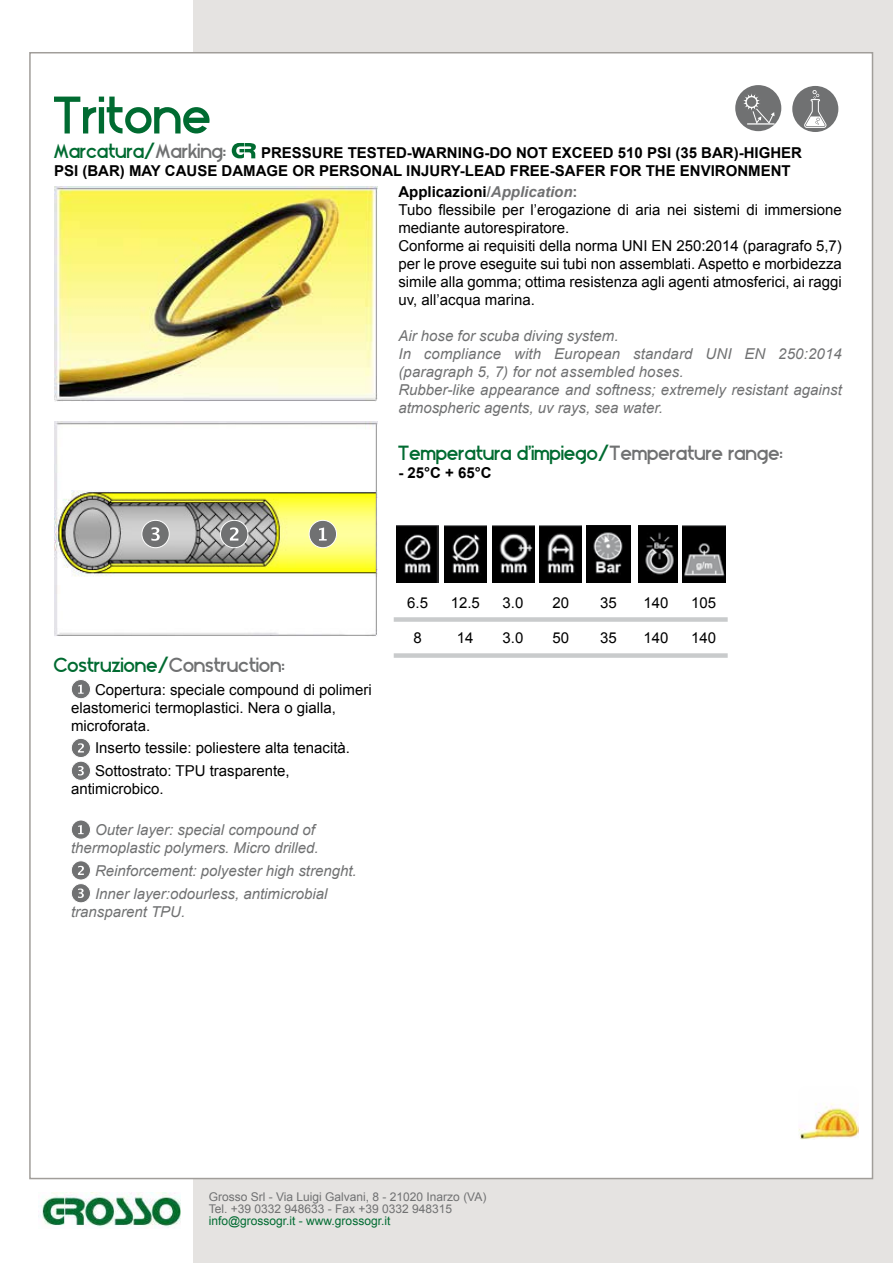
<style>
.page{position:relative;width:893px;height:1263px;background:#fff}
.page>*{position:absolute;margin:0;border:0;box-sizing:border-box;transform-origin:0 0}
.t1{font:54px "Blissful Thinking";color:#006b31}
.t2{font:21px "Blissful Thinking";color:#006b31}
.t3{font:21px "Blissful Thinking";color:#707172}
.t4{font:15px/18px "Arial";color:#000}
.t5{font:italic 15px/18px "Arial";color:#707172}
.t6{font:700 15px/18px "Arial";color:#000}
.t7{font:12px/12px "Arial";color:#707172}
.t8{font:12px "Arial";color:#006b31}
.s1{color:#707172}
.s2{font-weight:700}
.s3{font-weight:700;color:#707172}
.s4{font-weight:700;font-style:italic;color:#707172}
.s5{color:#006b31}
</style>
<div class="page">
<div style="left:193px;top:0;width:700px;height:1263px;background:#e5e3e1"></div>
<div style="left:29px;top:52px;width:844px;height:1127px;background:#fff;border:2px solid #a19e9a"></div>
<img style="left:38px;top:1192px;width:142px;height:36px">
<img style="left:798px;top:1103px;width:61px;height:36px">
<img style="left:54px;top:186px;width:323px;height:215px">
<img style="left:54px;top:421px;width:323px;height:215px">
<div style="left:71px;top:679px;width:20px;height:20px;background:#707172;border-radius:50%"></div>
<div style="left:71px;top:679px;width:20px;height:20px;border:1px solid #fff;border-radius:50%"></div>
<svg style="left:78px;top:684px;width:6px;height:10px"></svg>
<svg style="left:71px;top:738px;width:20px;height:19px"></svg>
<div style="left:71px;top:738px;width:20px;height:20px;border:1px solid #fff;border-radius:50%"></div>
<svg style="left:78px;top:743px;width:6px;height:9px"></svg>
<div style="left:71px;top:761px;width:20px;height:19px;background:#707172;border-radius:50%"></div>
<div style="left:71px;top:761px;width:20px;height:20px;border:1px solid #fff;border-radius:50%"></div>
<svg style="left:78px;top:766px;width:6px;height:9px"></svg>
<div style="left:71px;top:820px;width:20px;height:19px;background:#707172;border-radius:50%"></div>
<div style="left:71px;top:820px;width:20px;height:19px;border:1px solid #fff;border-radius:50%"></div>
<svg style="left:78px;top:825px;width:6px;height:9px"></svg>
<div style="left:71px;top:861px;width:20px;height:19px;background:#707172;border-radius:50%"></div>
<div style="left:71px;top:860px;width:20px;height:20px;border:1px solid #fff;border-radius:50%"></div>
<svg style="left:78px;top:866px;width:6px;height:9px"></svg>
<div style="left:71px;top:884px;width:20px;height:19px;background:#707172;border-radius:50%"></div>
<div style="left:71px;top:883px;width:20px;height:20px;border:1px solid #fff;border-radius:50%"></div>
<svg style="left:78px;top:888px;width:6px;height:10px"></svg>
<svg style="left:232px;top:143px;width:24px;height:15px"></svg>
<div style="left:309px;top:520px;width:28px;height:28px;background:#707172;border-radius:50%"></div>
<div style="left:309px;top:520px;width:28px;height:28px;border:1px solid #fff;border-radius:50%"></div>
<svg style="left:319px;top:527px;width:8px;height:14px"></svg>
<div style="left:220px;top:520px;width:28px;height:28px;background:#707172;border-radius:50%"></div>
<div style="left:220px;top:520px;width:28px;height:28px;border:1px solid #fff;border-radius:50%"></div>
<svg style="left:230px;top:527px;width:8px;height:14px"></svg>
<div style="left:142px;top:520px;width:27px;height:28px;background:#707172;border-radius:50%"></div>
<div style="left:141px;top:520px;width:29px;height:28px;border:1px solid #fff;border-radius:50%"></div>
<svg style="left:151px;top:527px;width:9px;height:14px"></svg>
<svg style="left:394px;top:617px;width:334px;height:41px"></svg>
<img style="left:397px;top:526px;width:42px;height:56px">
<img style="left:444px;top:526px;width:42px;height:56px">
<img style="left:492px;top:526px;width:42px;height:56px">
<img style="left:540px;top:526px;width:42px;height:56px">
<img style="left:586px;top:526px;width:44px;height:56px">
<img style="left:638px;top:526px;width:39px;height:56px">
<img style="left:683px;top:526px;width:43px;height:56px">
<div style="left:735px;top:85px;width:46px;height:46px;background:#707172;border-radius:50%"></div>
<svg style="left:743px;top:93px;width:31px;height:30px"></svg>
<hr style="left:747px;top:123px;width:27px;height:2px;background:#fff">
<div style="left:792px;top:86px;width:46px;height:46px;background:#707172;border-radius:50%"></div>
<svg style="left:804px;top:90px;width:22px;height:38px"></svg>
<h1 class="t1" style="left:54px;top:85px;width:160px">Tritone</h1>
<h2 class="t2" style="left:54px;top:139px;width:174px">Marcatura/<span class="s1">Marking:</span></h2>
<p class="t6" style="left:54px;top:144px;width:749px;text-indent:207px">PRESSURE TESTED-WARNING-DO NOT EXCEED 510 PSI (35 BAR)-HIGHER<br>PSI (BAR) MAY CAUSE DAMAGE OR PERSONAL INJURY-LEAD FREE-SAFER FOR THE ENVIRONMENT</p>
<p class="t4" style="left:398px;top:183px;width:445px"><span class="s2">Applicazioni</span><span class="s3">/</span><span class="s4">Application</span><span class="s3">:<br></span>Tubo flessibile per l’erogazione di aria nei sistemi di immersione mediante autorespiratore.<br>Conforme ai requisiti della norma UNI EN 250:2014 (paragrafo 5,7) per le prove eseguite sui tubi non assemblati. Aspetto e morbidezza simile alla gomma; ottima resistenza agli agenti atmosferici, ai raggi uv, all’acqua marina.</p>
<p class="t5" style="left:398px;top:327px;width:445px">Air hose for scuba diving system.<br>In compliance with European standard UNI EN 250:2014 (paragraph 5, 7) for not assembled hoses.<br>Rubber-like appearance and softness; extremely resistant against atmospheric agents, uv rays, sea water.</p>
<h2 class="t2" style="left:398px;top:441px;width:386px">Temperatura d’impiego/<span class="s1">Temperature range:</span></h2>
<p class="t6" style="left:398px;top:464px;width:95px">- 25°C + 65°C</p>
<h2 class="t3" style="left:54px;top:653px;width:233px"><span class="s5">Costruzione/</span>Construction:</h2>
<p class="t4" style="left:71px;top:680px;width:302px;text-indent:24px">Copertura: speciale compound di polimeri elastomerici termoplastici. Nera o gialla, microforata.</p>
<p class="t4" style="left:95px;top:737px;width:257px;line-height:22.8px">Inserto tessile: poliestere alta tenacità.<br>Sottostrato: TPU trasparente,</p>
<p class="t4" style="left:71px;top:780px;width:94px">antimicrobico.</p>
<p class="t5" style="left:71px;top:821px;width:249px;text-align:right">Outer layer: special compound of thermoplastic polymers. Micro drilled.</p>
<p class="t5" style="left:95px;top:859px;width:263px;line-height:22.8px">Reinforcement: polyester high strenght.<br>Inner layer:odourless, antimicrobial</p>
<p class="t5" style="left:71px;top:902px;width:116px">transparent TPU.</p>
<p class="t4" style="left:407px;top:594px;width:22px">6.5</p>
<p class="t4" style="left:451px;top:594px;width:31px">12.5</p>
<p class="t4" style="left:503px;top:594px;width:22px">3.0</p>
<p class="t4" style="left:552px;top:594px;width:18px">20</p>
<p class="t4" style="left:600px;top:594px;width:18px">35</p>
<p class="t4" style="left:644px;top:594px;width:27px">140</p>
<p class="t4" style="left:691px;top:594px;width:27px">105</p>
<p class="t4" style="left:413px;top:629px;width:10px">8</p>
<p class="t4" style="left:457px;top:629px;width:18px">14</p>
<p class="t4" style="left:503px;top:629px;width:22px">3.0</p>
<p class="t4" style="left:552px;top:629px;width:18px">50</p>
<p class="t4" style="left:600px;top:629px;width:18px">35</p>
<p class="t4" style="left:644px;top:629px;width:27px">140</p>
<p class="t4" style="left:691px;top:629px;width:27px">140</p>
<p class="t7" style="left:209px;top:1191px;width:279px">Grosso Srl - Via Luigi Galvani, 8 - 21020 Inarzo (VA)<br>Tel. +39 0332 948633 - Fax +39 0332 948315</p>
<p class="t8" style="left:209px;top:1213px;width:183px">info@grossogr.it - www.grossogr.it</p>
</div>
